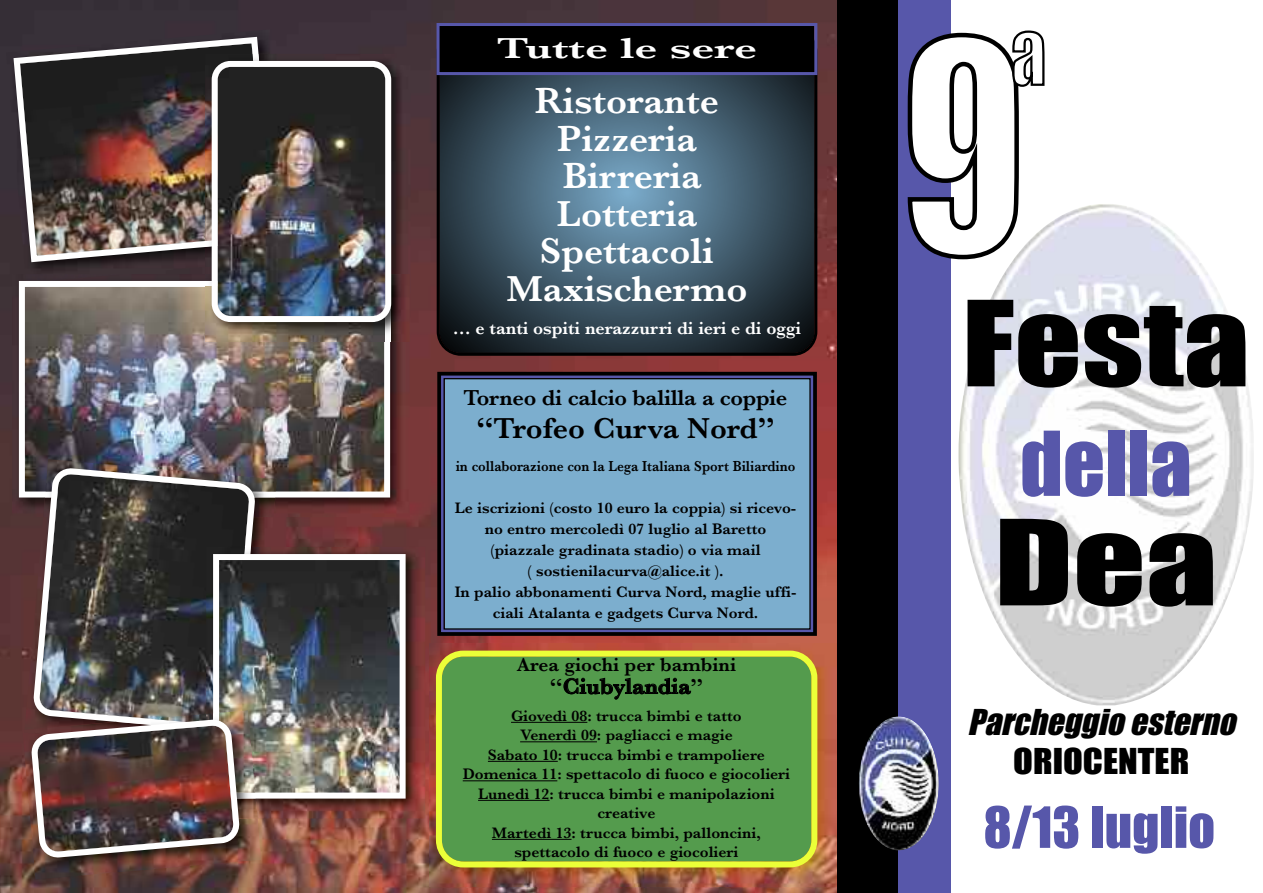
<style>
.page{position:relative;width:1263px;height:893px;background:#fff}
.page>*{position:absolute;margin:0;border:0;box-sizing:border-box;transform-origin:0 0}
.t1{font:109.5px "Impact";color:#000;scale:1.2 1}
.t2{font:109.5px "Impact";color:#000;scale:1.3 1}
.t3{font:82.5px "Impact";color:#5757aa}
.t4{font:52.5px "Impact";color:#5757aa}
.t5{font:600 37.5px/37.5px "Baskerville";color:#fff;text-align:center}
.t6{font:italic 33px "Impact";color:#000}
.t7{font:33px "Impact";color:#000;scale:1.1 1}
.t8{font:600 30px "Baskerville";color:#000}
.t9{font:600 30px "Baskerville";color:#fff;scale:1.5 1}
.t10{font:600 22.5px "Baskerville";letter-spacing:-.015em;color:#000}
.t11{font:600 22.5px "Baskerville";letter-spacing:.005em;color:#000}
.t12{font:600 19.5px "Baskerville";color:#000}
.t13{font:600 18px "Baskerville";letter-spacing:-.005em;color:#fff}
.t14{font:600 15.75px/19.5px "Baskerville";color:#000;text-align:center}
.t15{font:600 15px "Baskerville";color:#000;scale:.9 1}
</style>
<div class="page">
<img style="left:0;top:0;width:838px;height:893px">
<img style="left:6px;top:29px;width:271px;height:245px">
<img style="left:10px;top:34px;width:268px;height:231px">
<img style="left:12px;top:274px;width:398px;height:243px">
<img style="left:25px;top:274px;width:99px;height:7px">
<img style="left:26px;top:288px;width:357px;height:202px">
<div style="left:19px;top:281px;width:371px;height:216px;border:6px solid #fff"></div>
<img style="left:429px;top:644px;width:408px;height:243px">
<svg style="left:436px;top:651px;width:381px;height:216px;background:#60a24a"></svg>
<img style="left:25px;top:517px;width:249px;height:205px">
<img style="left:256px;top:497px;width:19px;height:20px">
<img style="left:45px;top:459px;width:232px;height:38px">
<img style="left:33px;top:467px;width:223px;height:246px">
<img style="left:205px;top:54px;width:206px;height:288px">
<img style="left:205px;top:54px;width:63px;height:187px">
<img style="left:205px;top:274px;width:205px;height:68px">
<img style="left:212px;top:61px;width:179px;height:261px">
<svg style="left:437px;top:75px;width:380px;height:281px;background:#3b5262"></svg>
<div style="left:439px;top:26px;width:375px;height:46px;background:#000"></div>
<div style="left:436px;top:23px;width:381px;height:52px;border:3px solid #5757aa"></div>
<div style="left:445px;top:379px;width:364px;height:249px;background:#7caece"></div>
<div style="left:437px;top:372px;width:380px;height:264px;border:4px solid #000"></div>
<div style="left:443px;top:378px;width:368px;height:252px;border:1px solid #000"></div>
<img style="left:261px;top:547px;width:164px;height:271px">
<img style="left:206px;top:547px;width:39px;height:166px">
<img style="left:220px;top:561px;width:179px;height:231px">
<div style="left:213px;top:554px;width:193px;height:245px;border:6px solid #fff"></div>
<img style="left:22px;top:730px;width:239px;height:149px">
<img style="left:24px;top:722px;width:7px;height:26px">
<img style="left:240px;top:748px;width:18px;height:70px">
<img style="left:240px;top:713px;width:16px;height:86px">
<img style="left:219px;top:710px;width:36px;height:83px">
<img style="left:31px;top:713px;width:209px;height:145px">
<div style="left:894px;top:0;width:57px;height:893px;background:#5757aa"></div>
<div style="left:838px;top:0;width:60px;height:893px;background:#000"></div>
<img style="left:958px;top:204px;width:296px;height:501px">
<img style="left:859px;top:716px;width:80px;height:134px">
<svg style="left:908px;top:31px;width:136px;height:228px"></svg>
<hr style="left:511px;top:722px;width:76px;height:1px;background:#000">
<hr style="left:520px;top:741px;width:77px;height:1px;background:#000">
<hr style="left:488px;top:761px;width:70px;height:1px;background:#000">
<hr style="left:463px;top:780px;width:94px;height:1px;background:#000">
<hr style="left:478px;top:800px;width:71px;height:1px;background:#000">
<hr style="left:492px;top:839px;width:79px;height:1px;background:#000">
<h3 class="t9" style="left:497px;top:30px;width:175px">Tutte le sere</h3>
<h3 class="t5" style="left:506px;top:81px;width:243px">Ristorante<br>Pizzeria<br>Birreria<br>Lotteria<br>Spettacoli<br>Maxischermo</h3>
<p class="t13" style="left:453px;top:317px;width:350px">… e tanti ospiti nerazzurri di ieri e di oggi</p>
<h3 class="t10" style="left:464px;top:384px;width:325px">Torneo di calcio balilla a coppie</h3>
<h3 class="t8" style="left:476px;top:410px;width:300px">“Trofeo Curva Nord”</h3>
<p class="t15" style="left:456px;top:457px;width:379px">in collaborazione con la Lega Italiana Sport Biliardino</p>
<p class="t14" style="left:455px;top:497px;width:343px;line-height:21px">Le iscrizioni (costo 10 euro la coppia) si ricevo&shy;no entro mercoledì 07 luglio al Baretto (piazzale gradinata stadio) o via mail<br>( sostienilacurva@alice.it ).<br>In palio abbonamenti Curva Nord, maglie uffi&shy;ciali Atalanta e gadgets Curva Nord.</p>
<p class="t12" style="left:517px;top:653px;width:221px">Area giochi per bambini</p>
<h3 class="t11" style="left:550px;top:673px;width:155px">“Ciubylandia”</h3>
<p class="t14" style="left:463px;top:706px;width:329px">Giovedì 08: trucca bimbi e tatto<br>Venerdì 09: pagliacci e magie<br>Sabato 10: trucca bimbi e trampoliere Domenica 11: spettacolo di fuoco e giocolieri Lunedì 12: trucca bimbi e manipolazioni creative<br>Martedì 13: trucca bimbi, palloncini, spettacolo di fuoco e giocolieri</p>
<h1 class="t1" style="left:962px;top:284px;width:241px">Festa</h1>
<h2 class="t3" style="left:1020px;top:419px;width:173px">della</h2>
<h1 class="t2" style="left:994px;top:503px;width:173px">Dea</h1>
<h3 class="t6" style="left:967px;top:704px;width:277px">Parcheggio esterno</h3>
<h3 class="t7" style="left:1013px;top:743px;width:161px">ORIOCENTER</h3>
<h3 class="t4" style="left:983px;top:799px;width:233px">8/13 luglio</h3>
</div>
